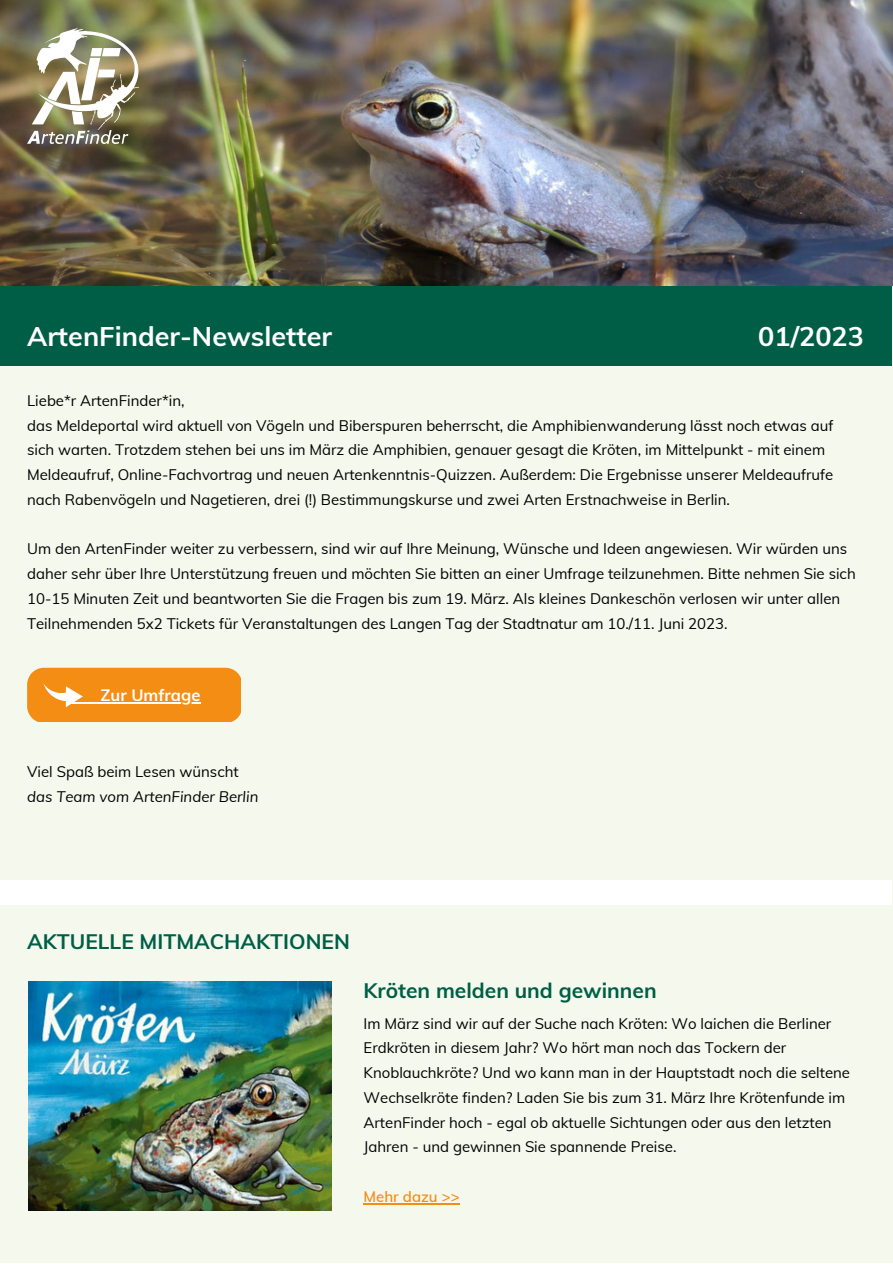
<style>
.page{position:relative;width:893px;height:1264px;background:#fff}
.page>*{position:absolute;margin:0;border:0;box-sizing:border-box;transform-origin:0 0}
.t1{font:700 27px "Muli";color:#fff}
.t2{font:700 21px "Muli";color:#005e46}
.t3{font:700 16.5px "Muli";color:#fff}
.t4{font:15px/24.8px "Muli";color:#000}
.t5{font:italic 15px "Muli";color:#000}
.t6{font:600 15px "Muli";color:#f48d14}
</style>
<div class="page">
<div style="left:0;top:0;width:892px;height:1262px;background:#f4f8ed"></div>
<div style="left:0;top:286px;width:891px;height:79px;background:#005e46"></div>
<img style="left:0;top:0;width:892px;height:286px">
<img style="left:27px;top:29px;width:111px;height:114px">
<div style="left:0;top:880px;width:891px;height:24px;background:#fff"></div>
<svg style="left:27px;top:667px;width:213px;height:55px"></svg>
<img style="left:28px;top:981px;width:304px;height:228px">
<hr style="left:363px;top:1202px;width:96px;height:2px;background:#f48d14">
<h1 class="t1" style="left:27px;top:318px;width:306px">ArtenFinder-Newsletter</h1>
<h1 class="t1" style="left:758px;top:318px;width:107px">01/2023</h1>
<p class="t4" style="left:27px;top:388px;width:807px">Liebe*r ArtenFinder*in,<br>das Meldeportal wird aktuell von Vögeln und Biberspuren beherrscht, die Amphibienwanderung lässt noch etwas auf sich warten. Trotzdem stehen bei uns im März die Amphibien, genauer gesagt die Kröten, im Mittelpunkt - mit einem Meldeaufruf, Online-Fachvortrag und neuen Artenkenntnis-Quizzen. Außerdem: Die Ergebnisse unserer Meldeaufrufe nach Rabenvögeln und Nagetieren, drei (!) Bestimmungskurse und zwei Arten Erstnachweise in Berlin.</p>
<p class="t4" style="left:27px;top:536px;width:830px">Um den ArtenFinder weiter zu verbessern, sind wir auf Ihre Meinung, Wünsche und Ideen angewiesen. Wir würden uns daher sehr über Ihre Unterstützung freuen und möchten Sie bitten an einer Umfrage teilzunehmen. Bitte nehmen Sie sich 10-15 Minuten Zeit und beantworten Sie die Fragen bis zum 19. März. Als kleines Dankeschön verlosen wir unter allen Teilnehmenden 5x2 Tickets für Veranstaltungen des Langen Tag der Stadtnatur am 10./11. Juni 2023.</p>
<p class="t3" style="left:101px;top:685px;width:101px">Zur Umfrage</p>
<p class="t4" style="left:27px;top:759px;width:213px">Viel Spaß beim Lesen wünscht</p>
<p class="t5" style="left:27px;top:786px;width:233px">das Team vom ArtenFinder Berlin</p>
<h2 class="t2" style="left:27px;top:927px;width:324px">AKTUELLE MITMACHAKTIONEN</h2>
<h2 class="t2" style="left:363px;top:976px;width:294px">Kröten melden und gewinnen</h2>
<p class="t4" style="left:363px;top:1010px;width:488px">Im März sind wir auf der Suche nach Kröten: Wo laichen die Berliner Erdkröten in diesem Jahr? Wo hört man noch das Tockern der Knoblauchkröte? Und wo kann man in der Hauptstadt noch die seltene Wechselkröte finden? Laden Sie bis zum 31. März Ihre Krötenfunde im ArtenFinder hoch - egal ob aktuelle Sichtungen oder aus den letzten Jahren - und gewinnen Sie spannende Preise.</p>
<p class="t6" style="left:363px;top:1186px;width:98px">Mehr dazu &gt;&gt;</p>
</div>
